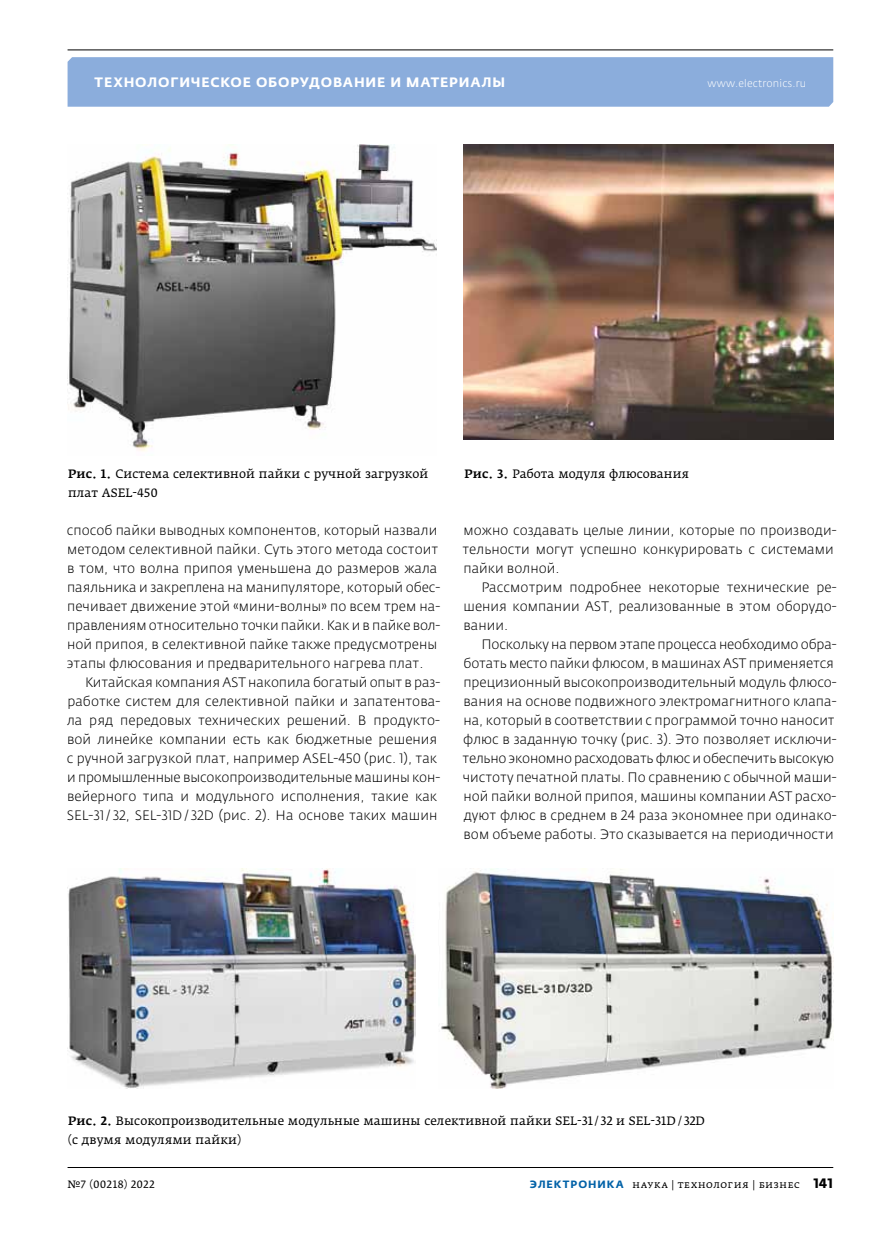
<style>
.page{position:relative;width:881px;height:1234px;background:#fff}
.page>*{position:absolute;margin:0;border:0;box-sizing:border-box;transform-origin:0 0}
.t1{font:300 13.5px/19px "Fedra Sans Pro";letter-spacing:.005em;color:#000}
.t2{font:700 13.5px "Fedra Sans Alt Pro";letter-spacing:.06em;color:#fff}
.t3{font:12px/19px "Fedra Serif A Pro";letter-spacing:.005em;color:#000}
.t4{font:10.5px "Fedra Serif A Pro";letter-spacing:.03em;color:#000}
.t5{font:300 10.5px "Fedra Sans Pro";letter-spacing:.015em;color:#fff}
.s1{font-weight:500}
.s2{font-family:"Fedra Sans Alt Pro";font-weight:700;color:#0061a7}
.s3{font-family:"Fedra Sans Pro";font-weight:700;font-size:13.5px}
</style>
<div class="page">
<div style="left:67px;top:57px;width:765px;height:50px;background:#8baddc"></div>
<hr style="left:67px;top:49px;width:765px;height:1px;background:#000">
<hr style="left:68px;top:1166px;width:764px;height:1px;background:#000">
<img style="left:68px;top:145px;width:369px;height:306px">
<img style="left:464px;top:145px;width:369px;height:294px">
<img style="left:68px;top:868px;width:347px;height:220px">
<img style="left:441px;top:868px;width:391px;height:220px">
<p class="t2" style="left:95px;top:74px;width:412px">Технологическое оборудование и материалы</p>
<p class="t5" style="left:707px;top:77px;width:100px">www.electronics.ru</p>
<p class="t3" style="left:68px;top:464px;width:362px"><span class="s1">Рис. 1.</span> Система селективной пайки с ручной загрузкой плат ASEL‑450</p>
<p class="t3" style="left:464px;top:464px;width:226px"><span class="s1">Рис. 3.</span> Работа модуля флюсования</p>
<p class="t1" style="left:67px;top:520px;width:375px">способ пайки выводных компонентов, который назвали методом селективной пайки. Суть этого метода состоит в том, что волна припоя уменьшена до размеров жала паяльника и закреплена на манипуляторе, который обес&shy;печивает движение этой «мини-волны» по всем трем на&shy;правлениям относительно точки пайки. Как и в пайке вол&shy;ной припоя, в селективной пайке также предусмотрены этапы флюсования и предварительного нагрева плат.</p>
<p class="t1" style="left:67px;top:672px;width:375px;text-indent:18px">Китайская компания AST накопила богатый опыт в раз&shy;работке систем для селективной пайки и запатентова&shy;ла ряд передовых технических решений. В продукто&shy;вой линейке компании есть как бюджетные решения с ручной загрузкой плат, например ASEL‑450 (рис. 1), так и промышленные высокопроизводительные машины кон&shy;вейерного типа и модульного исполнения, такие как SEL‑31/ 32, SEL‑31D/ 32D (рис. 2). На основе таких машин</p>
<p class="t1" style="left:462px;top:520px;width:375px">можно создавать целые линии, которые по производи&shy;тельности могут успешно конкурировать с системами пайки волной.</p>
<p class="t1" style="left:463px;top:577px;width:374px;text-align:justify;text-indent:18px">Рассмотрим подробнее некоторые технические ре&shy;шения компании AST, реализованные в этом оборудо&shy;вании.</p>
<p class="t1" style="left:462px;top:634px;width:375px;text-indent:19px">Поскольку на первом этапе процесса необходимо обра&shy;ботать место пайки флюсом, в машинах AST применяется прецизионный высокопроизводительный модуль флюсо&shy;вания на основе подвижного электромагнитного клапа&shy;на, который в соответствии с программой точно наносит флюс в заданную точку (рис. 3). Это позволяет исключи&shy;тельно экономно расходовать флюс и обеспечить высокую чистоту печатной платы. По сравнению с обычной маши&shy;ной пайки волной припоя, машины компании AST расхо&shy;дуют флюс в среднем в 24 раза экономнее при одинако&shy;вом объеме работы. Это сказывается на периодичности</p>
<p class="t3" style="left:68px;top:1110px;width:638px"><span class="s1">Рис. 2.</span> Высокопроизводительные модульные машины селективной пайки SEL‑31 / 32 и SEL‑31D/ 32D (с двумя модулями пайки)</p>
<p class="t4" style="left:67px;top:1177px;width:88px">№7 (00218) 2022</p>
<p class="t4" style="left:529px;top:1177px;width:305px"><span class="s2">ЭЛЕКТРОНИКА</span> наука | технология | бизнес <span class="s3">141</span></p>
</div>
